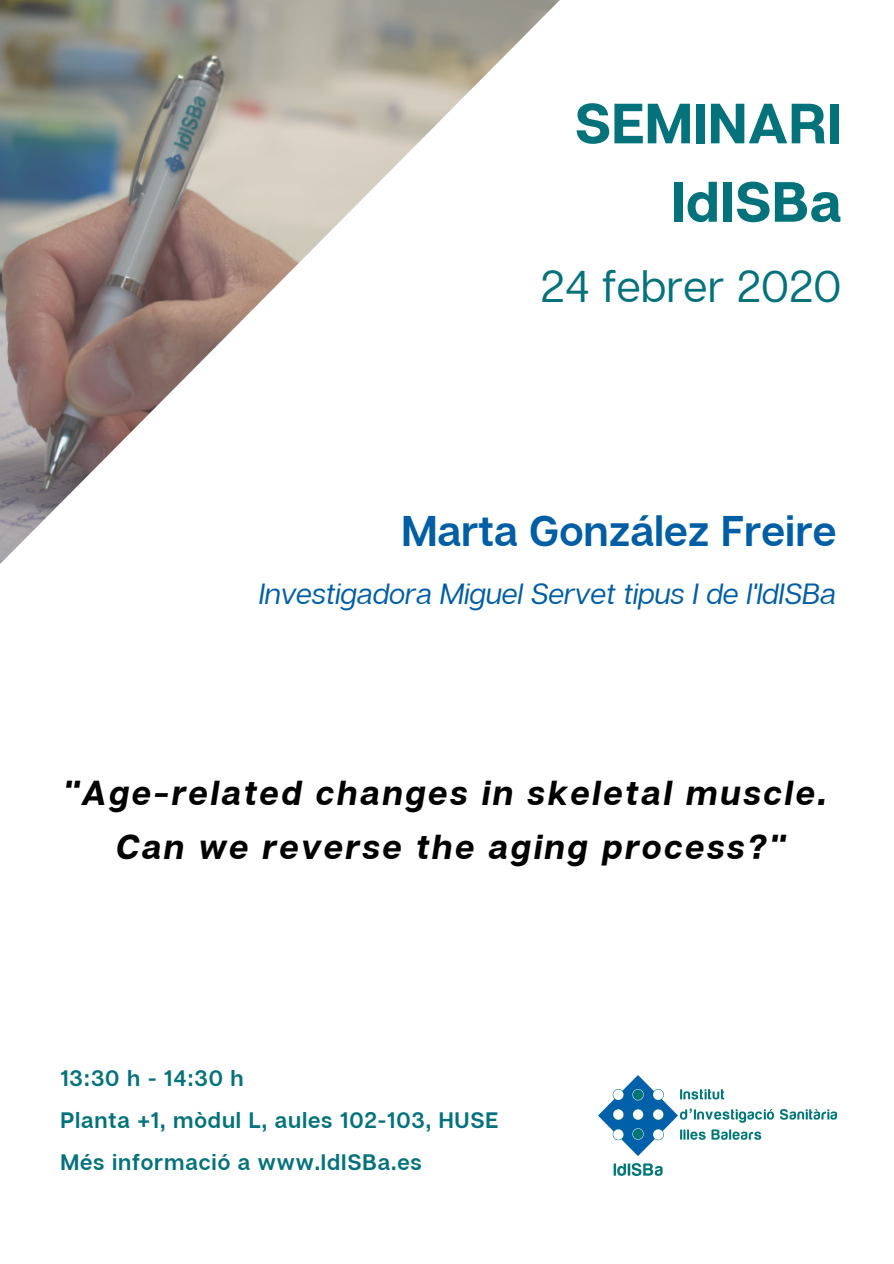
<style>
.page{position:relative;width:894px;height:1264px;background:#fff}
.page>*{position:absolute;margin:0;border:0;box-sizing:border-box;transform-origin:0 0}
.t1{font:700 56.55px/78.3px "Articulat CF";letter-spacing:.005em;color:#04727b;text-align:right}
.t2{font:44.25px "Articulat CF";letter-spacing:.005em;color:#04727b}
.t3{font:600 42.75px "Articulat CF";color:#005ea4}
.t4{font:italic 700 34.5px/53.6px "Articulat CF";letter-spacing:.07em;color:#000;text-align:center}
.t5{font:italic 29.1px "Articulat CF";color:#005ea4}
.t6{font:600 22.35px/42.2px "Articulat CF";letter-spacing:.04em;color:#04727b}
</style>
<div class="page">
<img style="left:0;top:0;width:26px;height:564px">
<svg style="left:26px;top:0;width:534px;height:538px"></svg>
<img style="left:598px;top:1075px;width:238px;height:99px">
<h1 class="t1" style="left:574px;top:83px;width:268px">SEMINARI<br>IdISBa</h1>
<h2 class="t2" style="left:540px;top:258px;width:302px">24 febrer 2020</h2>
<h3 class="t3" style="left:401px;top:504px;width:436px">Marta González Freire</h3>
<h3 class="t5" style="left:259px;top:575px;width:578px">Investigadora Miguel Servet tipus I de l'IdISBa</h3>
<h3 class="t4" style="left:64px;top:765px;width:764px">"Age-related changes in skeletal muscle.<br>Can we reverse the aging process?"</h3>
<p class="t6" style="left:60px;top:1056px;width:439px">13:30 h - 14:30 h<br>Planta +1, mòdul L, aules 102-103, HUSE<br>Més informació a www.IdISBa.es</p>
</div>
